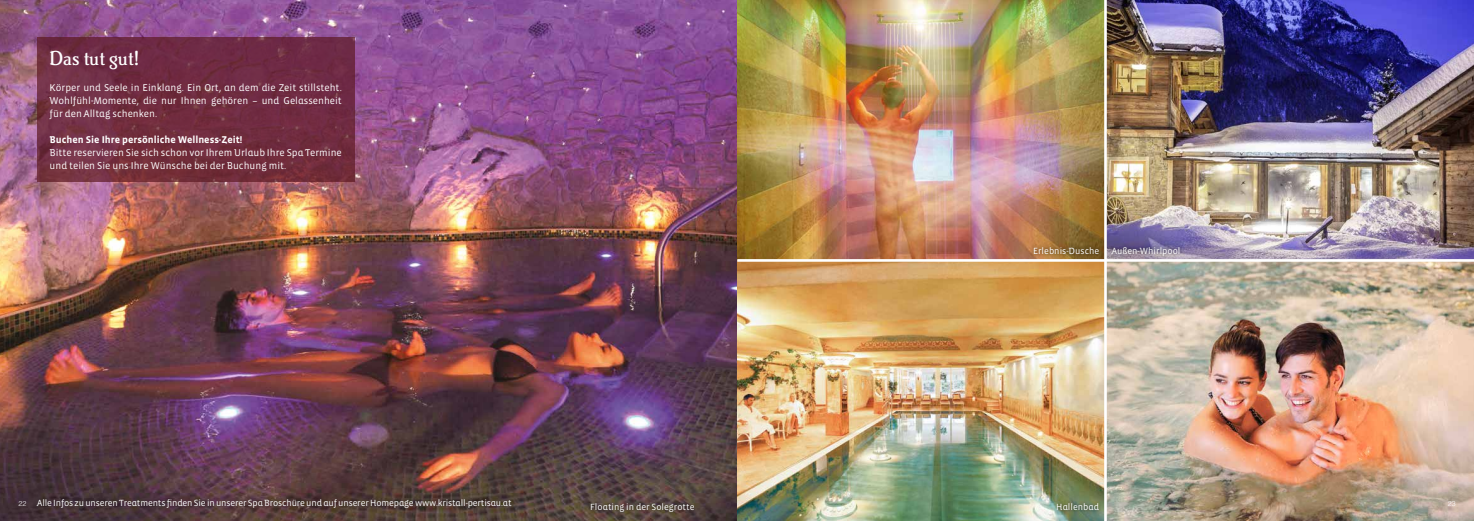
<style>
.page{position:relative;width:1474px;height:521px;background:#fff}
.page>*{position:absolute;margin:0;border:0;box-sizing:border-box;transform-origin:0 0}
.t1{font:500 21px "Brighton Std";color:#fff}
.t2{font:10.06px/13.1px "Vista Sans Alt";color:#fff;text-align:justify}
.t3{font:700 10.06px "Vista Sans Alt";color:#fff}
.t4{font:9.19px "Vista Sans Alt";letter-spacing:-.015em;color:#fff}
.t5{font:300 7px "Helvetica LT Std";color:#fff}
.s1{font-family:"Helvetica LT Std";font-weight:300;font-size:7px}
</style>
<div class="page">
<img style="left:0;top:0;width:1473px;height:521px">
<hr style="left:1078px;top:341px;width:3px;height:166px;background:#fff">
<hr style="left:742px;top:341px;width:731px;height:2px;background:#fff">
<hr style="left:737px;top:259px;width:736px;height:3px;background:#fff">
<hr style="left:1104px;top:0;width:2px;height:521px;background:#fff">
<div style="left:1107px;top:243px;width:77px;height:17px;background:#000;opacity:.75"></div>
<div style="left:1029px;top:243px;width:73px;height:15px;background:#000;opacity:.75"></div>
<div style="left:1052px;top:499px;width:50px;height:16px;background:#000;opacity:.75"></div>
<svg style="left:37px;top:37px;width:317px;height:145px;background:#702d41"></svg>
<div style="left:586px;top:500px;width:112px;height:17px;background:#000;opacity:.75"></div>
<div style="left:32px;top:494px;width:484px;height:19px;background:#000;opacity:.3"></div>
<h1 class="t1" style="left:50px;top:46px;width:91px">Das tut gut!</h1>
<p class="t2" style="left:50px;top:81px;width:294px">Körper und Seele in Einklang. Ein Ort, an dem die Zeit stillsteht.<br>Wohlfühl-Momente, die nur Ihnen gehören – und Gelassenheit für den Alltag schenken.</p>
<p class="t3" style="left:50px;top:135px;width:194px">Buchen Sie Ihre persönliche Wellness-Zeit!</p>
<p class="t2" style="left:50px;top:146px;width:294px">Bitte reservieren Sie sich schon vor Ihrem Urlaub Ihre Spa Termine und teilen Sie uns Ihre Wünsche bei der Buchung mit.</p>
<p class="t4" style="left:1033px;top:246px;width:68px">Erlebnis-Dusche</p>
<p class="t4" style="left:1111px;top:246px;width:70px">Außen-Whirlpool</p>
<p class="t4" style="left:18px;top:498px;width:495px"><span class="s1">22</span> Alle Infos zu unseren Treatments finden Sie in unserer Spa Broschüre und auf unserer Homepage www.kristall-pertisau.at</p>
<p class="t5" style="left:1447px;top:499px;width:9px">23</p>
<p class="t4" style="left:590px;top:503px;width:106px">Floating in der Solegrotte</p>
<p class="t4" style="left:1056px;top:503px;width:44px">Hallenbad</p>
</div>
